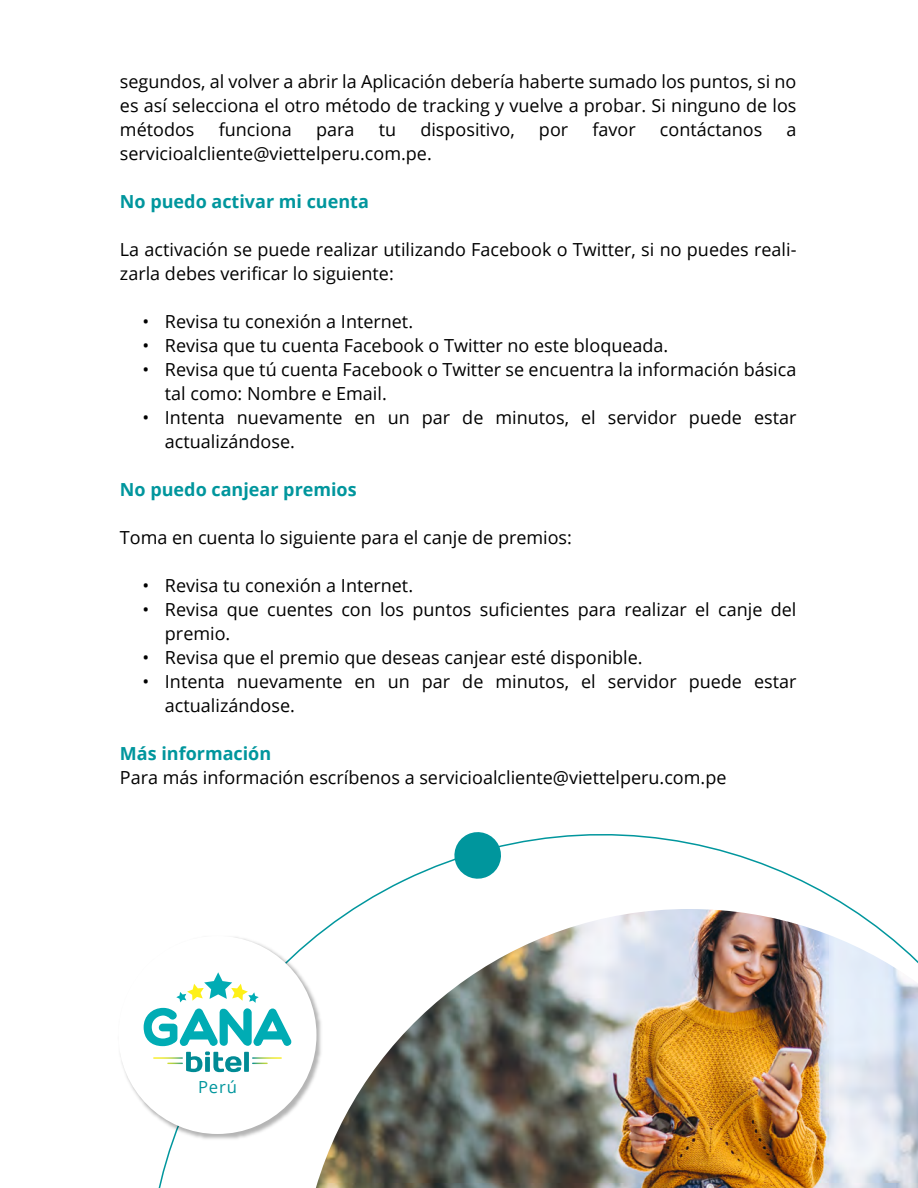
<style>
.page{position:relative;width:918px;height:1188px;background:#fff}
.page>*{position:absolute;margin:0;border:0;box-sizing:border-box;transform-origin:0 0}
.t1{font:18px/24px "Open Sans";color:#000}
.t2{font:700 18px "Open Sans";color:#00969d}
.t3{font:16.65px "Open Sans";color:#00969d}
</style>
<div class="page">
<svg style="left:451px;top:832px;width:53px;height:47px"></svg>
<img style="left:316px;top:909px;width:602px;height:279px">
<img style="left:121px;top:934px;width:203px;height:208px">
<div style="left:118px;top:936px;width:198px;height:198px;background:#fff;border-radius:50%"></div>
<svg style="left:144px;top:972px;width:148px;height:100px"></svg>
<div style="left:244px;top:1052px;width:5px;height:20px;background:#008b95"></div>
<p class="t1" style="left:120px;top:69px;width:678px;text-align:justify">segundos, al volver a abrir la Aplicación debería haberte sumado los puntos, si no es así selecciona el otro método de tracking y vuelve a probar. Si ninguno de los métodos</p>
<p class="t1" style="left:219px;top:117px;width:75px">funciona</p>
<p class="t1" style="left:316px;top:117px;width:40px">para</p>
<p class="t1" style="left:379px;top:117px;width:19px">tu</p>
<p class="t1" style="left:420px;top:117px;width:96px">dispositivo,</p>
<p class="t1" style="left:539px;top:117px;width:31px">por</p>
<p class="t1" style="left:592px;top:117px;width:45px">favor</p>
<p class="t1" style="left:660px;top:117px;width:104px">contáctanos</p>
<p class="t1" style="left:786px;top:117px;width:12px">a</p>
<p class="t1" style="left:120px;top:141px;width:313px">servicioalcliente@viettelperu.com.pe.</p>
<p class="t2" style="left:120px;top:189px;width:250px">No puedo activar mi cuenta</p>
<p class="t1" style="left:120px;top:237px;width:678px">La activación se puede realizar utilizando Facebook o Twitter, si no puedes reali&shy;zarla debes verificar lo siguiente:</p>
<p class="t1" style="left:142px;top:309px;width:272px">• Revisa tu conexión a Internet.</p>
<p class="t1" style="left:142px;top:333px;width:527px">• Revisa que tu cuenta Facebook o Twitter no este bloqueada.</p>
<p class="t1" style="left:165px;top:357px;width:633px;text-indent:-22px">• Revisa que tú cuenta Facebook o Twitter se encuentra la información básica tal como: Nombre e Email.</p>
<p class="t1" style="left:165px;top:405px;width:633px;text-indent:-22px">• Intenta nuevamente en un par de minutos, el servidor puede estar actualizándose.</p>
<p class="t2" style="left:120px;top:477px;width:238px">No puedo canjear premios</p>
<p class="t1" style="left:120px;top:525px;width:454px">Toma en cuenta lo siguiente para el canje de premios:</p>
<p class="t1" style="left:142px;top:573px;width:272px">• Revisa tu conexión a Internet.</p>
<p class="t1" style="left:165px;top:597px;width:633px;text-indent:-22px">• Revisa que cuentes con los puntos suficientes para realizar el canje del premio.</p>
<p class="t1" style="left:142px;top:645px;width:502px">• Revisa que el premio que deseas canjear esté disponible.</p>
<p class="t1" style="left:165px;top:669px;width:633px;text-indent:-22px">• Intenta nuevamente en un par de minutos, el servidor puede estar actualizándose.</p>
<p class="t2" style="left:120px;top:741px;width:153px">Más información</p>
<p class="t1" style="left:120px;top:765px;width:608px">Para más información escríbenos a servicioalcliente@viettelperu.com.pe</p>
<p class="t3" style="left:198px;top:1076px;width:40px">Perú</p>
</div>
